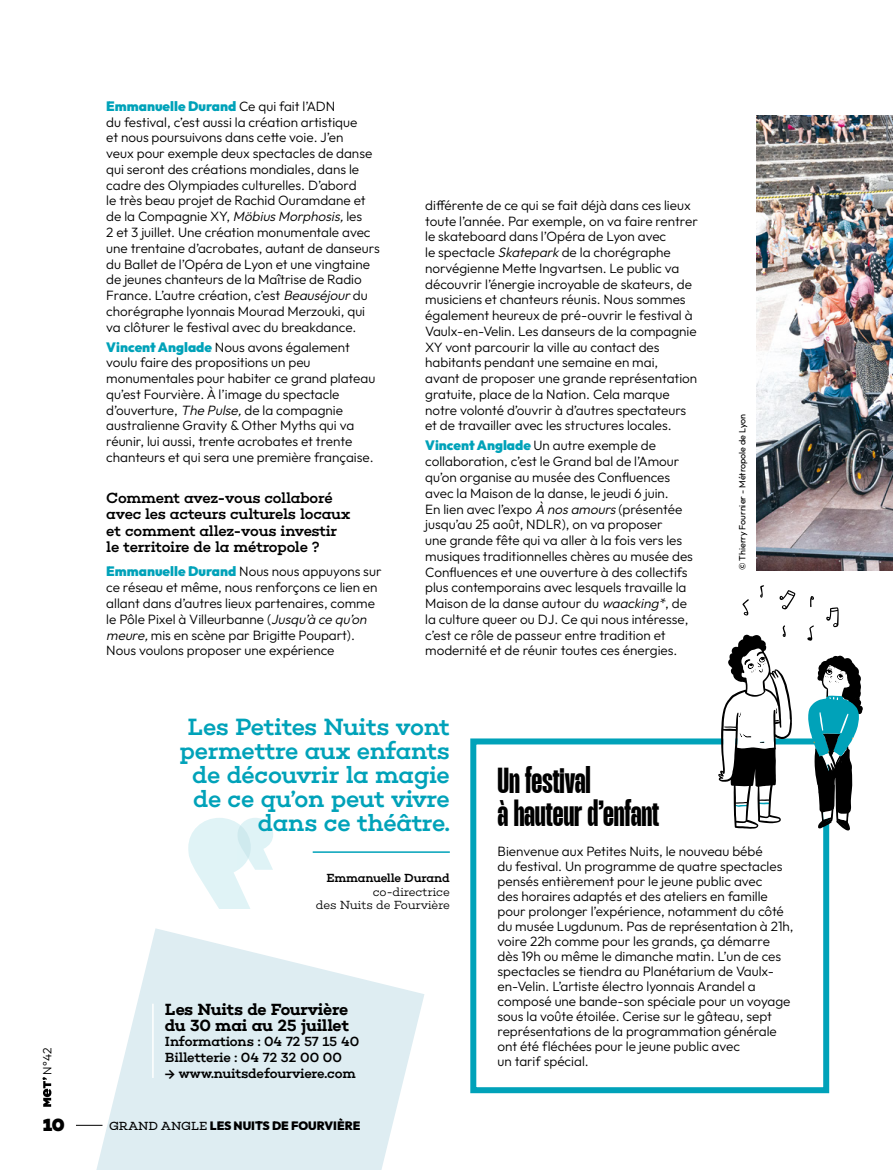
<style>
.page{position:relative;width:893px;height:1170px;background:#fff}
.page>*{position:absolute;margin:0;border:0;box-sizing:border-box;transform-origin:0 0}
.lkjhlihjllikjhlkj_h2{font:700 36px/33px "Mango Grotesque";letter-spacing:-.005em;color:#000}
.Texte-Courant-outfit{font:500 24px/24px "Choplin";letter-spacing:-.02em;color:#00a2b9;text-align:right}
.t1{font:900 18px "Choplin";color:#000}
.COURANT-_outfit{font:600 16.5px/15.8px "Choplin";letter-spacing:-.02em;color:#000}
.ytrdytdtuyfuytfgjhh2{font:500 15px/16.5px "Choplin";letter-spacing:-.02em;color:#000}
.COURANT-_outfit-2{font:300 13.5px/15.8px "Outfit";color:#000}
.COURANT-_outfit-3{font:500 13.5px/15.8px "Choplin";letter-spacing:-.015em;color:#000}
.Texte-Courant-outfit-2{font:300 12px/13.5px "Choplin";letter-spacing:-.02em;color:#000;text-align:right}
.t2{font:900 12px "Outfit";color:#000}
.Texte-Courant-outfit-3{font:500 12px "Choplin";letter-spacing:-.02em;color:#000}
.t3{font:300 12px "Outfit";color:#000}
.Texte-Courant-outfit-4{font:9px "Outfit";color:#000}
.s1{font-weight:900;color:#00a2b9}
.s2{font-style:italic}
.s3{font-family:"Choplin";font-weight:400}
</style>
<div class="page">
<svg style="left:188px;top:818px;width:85px;height:90px"></svg>
<hr style="left:313px;top:851px;width:137px;height:1px;background:#00a2b9">
<svg style="left:79px;top:928px;width:345px;height:241px;fill:#deedf2"></svg>
<img style="left:756px;top:116px;width:137px;height:454px">
<div style="left:470px;top:738px;width:359px;height:355px;border:6px solid #00a2b9"></div>
<hr style="left:152px;top:1003px;width:2px;height:74px;background:#fff">
<svg style="left:808px;top:655px;width:55px;height:175px"></svg>
<svg style="left:807px;top:625px;width:7px;height:16px"></svg>
<svg style="left:826px;top:607px;width:13px;height:20px"></svg>
<svg style="left:779px;top:590px;width:17px;height:19px"></svg>
<svg style="left:718px;top:625px;width:74px;height:203px"></svg>
<svg style="left:810px;top:596px;width:4px;height:11px"></svg>
<svg style="left:760px;top:585px;width:4px;height:13px"></svg>
<svg style="left:742px;top:599px;width:7px;height:16px"></svg>
<svg style="left:76px;top:1124px;width:26px;height:1px"></svg>
<svg style="left:43px;top:1077px;width:8px;height:29px"></svg>
<p class="t3" style="left:40px;top:1074px;width:28px;rotate:-90deg">N°42</p>
<h3 class="t1" style="left:43px;top:1113px;width:24px">10</h3>
<p class="COURANT-_outfit-2" style="left:106px;top:98px;width:275px"><span class="s1">Emmanuelle Durand</span> Ce qui fait l’ADN<br>du festival, c’est aussi la création artistique<br>et nous poursuivons dans cette voie. J’en<br>veux pour exemple deux spectacles de danse qui seront des créations mondiales, dans le cadre des Olympiades culturelles. D’abord<br>le très beau projet de Rachid Ouramdane et<br>d e l a Co m p a g n i e XY, <span class="s2">Möbius Morphosis,</span>l e s<br>2 et 3 juillet. Une création monumentale avec une trentaine d’acrobates, autant de danseurs du Ballet de l’Opéra de Lyon et une vingtaine de jeunes chanteurs de la Maîtrise de Radio France. L’autre création, c’est <span class="s2">Beauséjour</span> du chorégraphe lyonnais Mourad Merzouki, qui va clôturer le festival avec du breakdance.</p>
<p class="COURANT-_outfit-2" style="left:106px;top:339px;width:271px"><span class="s1">Vincent Anglade</span> Nous avons également voulu faire des propositions un peu monumentales pour habiter ce grand plateau qu’est Fourvière. À l’image du spectacle d’ouverture, <span class="s2">The Pulse,</span>de la compagnie australienne Gravity &amp; Other Myths qui va réunir, lui aussi, trente acrobates et trente chanteurs et qui sera une première française.</p>
<h2 class="ytrdytdtuyfuytfgjhh2" style="left:106px;top:489px;width:245px">Comment avez-vous collaboré avec les acteurs culturels locaux et comment allez-vous investir le territoire de la métropole ?</h2>
<p class="COURANT-_outfit-2" style="left:106px;top:563px;width:277px"><span class="s1">Emmanuelle Durand</span> Nous nous appuyons sur ce réseau et même, nous renforçons ce lien en allant dans d’autres lieux partenaires, comme le Pôle Pixel à Villeurbanne (<span class="s2">Jusqu’à ce qu’on meure,</span>mis en scène par Brigitte Poupart).<br>Nous voulons proposer une expérience</p>
<p class="COURANT-_outfit-2" style="left:425px;top:197px;width:274px">différente de ce qui se fait déjà dans ces lieux toute l’année. Par exemple, on va faire rentrer le skateboard dans l’Opéra de Lyon avec<br>le spectacle <span class="s2">Skatepark</span> de la chorégraphe norvégienne Mette Ingvartsen. Le public va découvrir l’énergie incroyable de skateurs, de musiciens et chanteurs réunis. Nous sommes également heureux de pré-ouvrir le festival à Vaulx-en-Velin. Les danseurs de la compagnie XY vont parcourir la ville au contact des habitants pendant une semaine en mai,<br>avant de proposer une grande représentation gratuite, place de la Nation. Cela marque notre volonté d’ouvrir à d’autres spectateurs et de travailler avec les structures locales.</p>
<p class="COURANT-_outfit-2" style="left:425px;top:438px;width:269px"><span class="s1">Vincent Anglade</span> Un autre exemple de collaboration, c’est le Grand bal de l’Amour qu’on organise au musée des Confluences avec la Maison de la danse, le jeudi 6 juin.<br>En lien avec l’expo <span class="s2">À nos amours</span> (présentée jusqu’au 25 août, NDLR), on va proposer<br>une grande fête qui va aller à la fois vers les musiques traditionnelles chères au musée des Confluences et une ouverture à des collectifs plus contemporains avec lesquels travaille la Maison de la danse autour du <span class="s2">waacking*</span>, de la culture queer ou DJ. Ce qui nous intéresse, c’est ce rôle de passeur entre tradition et modernité et de réunir toutes ces énergies.</p>
<p class="Texte-Courant-outfit-4" style="left:737px;top:570px;width:158px;rotate:-90deg">© Thierry Fournier - Métropole de Lyon</p>
<p class="Texte-Courant-outfit" style="left:180px;top:714px;width:272px">Les Petites Nuits vont permettre aux enfants de découvrir la magie de ce qu’on peut vivre dans ce théâtre.</p>
<p class="Texte-Courant-outfit-3" style="left:326px;top:870px;width:125px">Emmanuelle Durand</p>
<p class="Texte-Courant-outfit-2" style="left:316px;top:884px;width:135px">co-directrice<br>des Nuits de Fourvière</p>
<p class="COURANT-_outfit" style="left:165px;top:1001px;width:186px">Les Nuits de Fourvière du 30 mai au 25 juillet</p>
<p class="COURANT-_outfit-3" style="left:165px;top:1033px;width:196px">Informations : 04 72 57 15 40<br>Billetterie : 04 72 32 00 00</p>
<p class="COURANT-_outfit-3" style="left:165px;top:1065px;width:192px">→ www.nuitsdefourviere.com</p>
<p class="t2" style="left:109px;top:1118px;width:253px"><span class="s3">GRAND ANGLE</span> LES NUITS DE FOURVIÈRE</p>
<h2 class="lkjhlihjllikjhlkj_h2" style="left:498px;top:765px;width:163px">Un festival<br>à hauteur d’enfant</h2>
<p class="COURANT-_outfit-2" style="left:498px;top:843px;width:298px;line-height:15px">Bienvenue aux Petites Nuits, le nouveau bébé<br>du festival. Un programme de quatre spectacles pensés entièrement pour le jeune public avec<br>des horaires adaptés et des ateliers en famille pour prolonger l’expérience, notamment du côté du musée Lugdunum. Pas de représentation à 21h, voire 22h comme pour les grands, ça démarre dès 19h ou même le dimanche matin. L’un de ces spectacles se tiendra au Planétarium de Vaulx&shy;en-Velin. L’artiste électro lyonnais Arandel a composé une bande-son spéciale pour un voyage sous la voûte étoilée. Cerise sur le gâteau, sept représentations de la programmation générale ont été fléchées pour le jeune public avec<br>un tarif spécial.</p>
</div>
